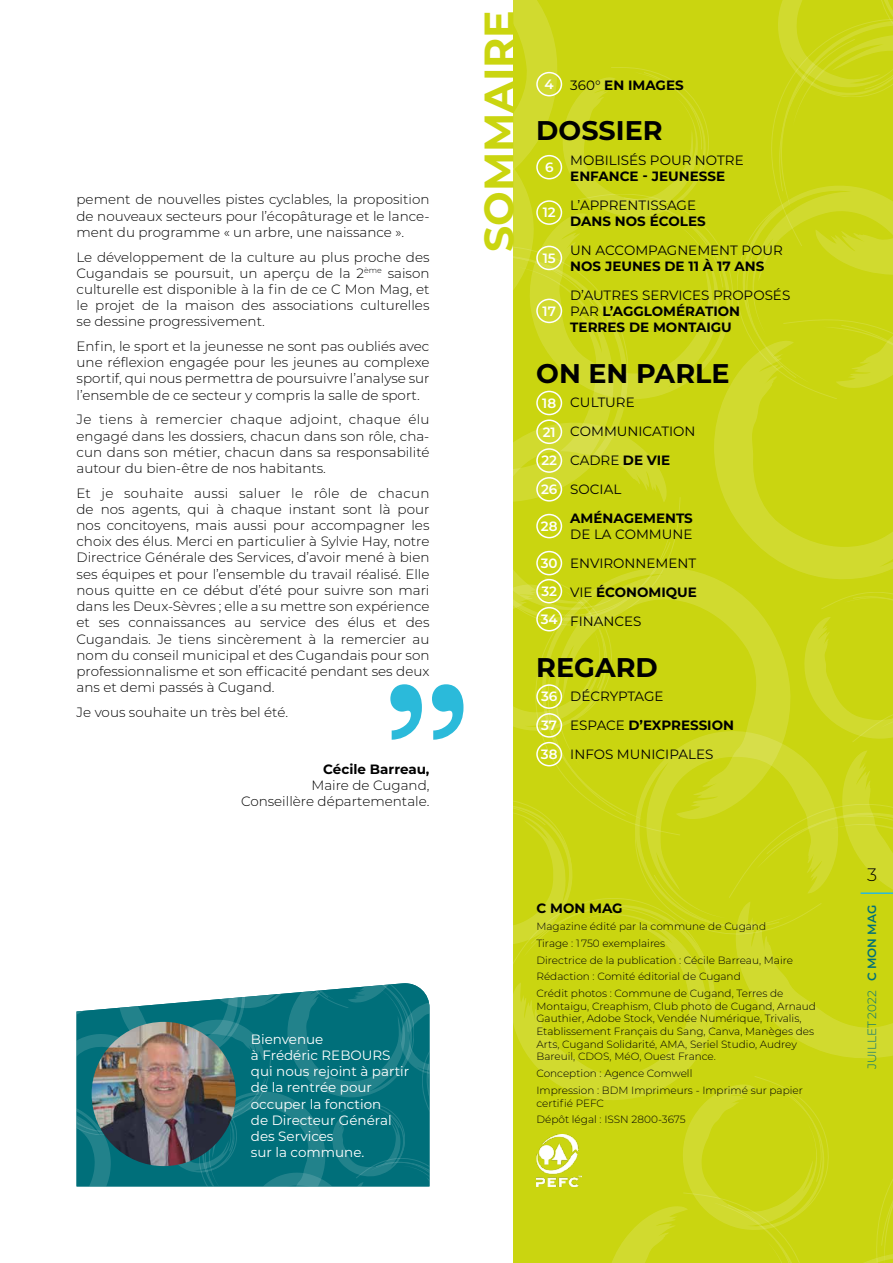
<style>
.page{position:relative;width:893px;height:1263px;background:#fff}
.page>*{position:absolute;margin:0;border:0;box-sizing:border-box;transform-origin:0 0}
.t1{font:700 41.1px "Montserrat";color:#cad510}
.t2{font:700 27px "Montserrat";color:#000}
.t3{font:300 18px "Montserrat";color:#000}
.t4{font:300 13.5px/16.2px "Montserrat";color:#000;text-align:justify}
.t5{font:13.5px/29px "Montserrat";color:#000}
.t6{font:700 13.5px/16.2px "Montserrat";color:#000}
.t7{font:13.5px/16.2px "Montserrat";color:#fff}
.t8{font:600 13.5px/28.8px "Montserrat";color:#fff}
.t9{font:300 12px "Montserrat";color:#006f7a}
.t10{font:300 10.5px/16.8px "Montserrat";color:#000}
.s1{font-weight:400}
.s2{font-weight:700}
.s3{font-weight:600}
</style>
<div class="page">
<svg style="left:513px;top:0;width:380px;height:1263px;background:#cbd618"></svg>
<img style="left:536px;top:1135px;width:45px;height:51px">
<div style="left:536px;top:72px;width:26px;height:24px;border:2px solid #fff;border-radius:50%"></div>
<div style="left:536px;top:155px;width:26px;height:24px;border:2px solid #fff;border-radius:50%"></div>
<div style="left:536px;top:200px;width:26px;height:25px;border:2px solid #fff;border-radius:50%"></div>
<div style="left:536px;top:246px;width:26px;height:24px;border:2px solid #fff;border-radius:50%"></div>
<div style="left:536px;top:299px;width:26px;height:24px;border:2px solid #fff;border-radius:50%"></div>
<div style="left:536px;top:448px;width:26px;height:25px;border:2px solid #fff;border-radius:50%"></div>
<div style="left:536px;top:419px;width:26px;height:25px;border:2px solid #fff;border-radius:50%"></div>
<div style="left:536px;top:391px;width:26px;height:24px;border:2px solid #fff;border-radius:50%"></div>
<div style="left:536px;top:477px;width:26px;height:25px;border:2px solid #fff;border-radius:50%"></div>
<div style="left:536px;top:514px;width:26px;height:24px;border:2px solid #fff;border-radius:50%"></div>
<div style="left:536px;top:684px;width:26px;height:25px;border:2px solid #fff;border-radius:50%"></div>
<div style="left:536px;top:607px;width:26px;height:24px;border:2px solid #fff;border-radius:50%"></div>
<div style="left:536px;top:579px;width:26px;height:24px;border:2px solid #fff;border-radius:50%"></div>
<div style="left:536px;top:551px;width:26px;height:24px;border:2px solid #fff;border-radius:50%"></div>
<div style="left:536px;top:713px;width:26px;height:25px;border:2px solid #fff;border-radius:50%"></div>
<div style="left:536px;top:742px;width:26px;height:24px;border:2px solid #fff;border-radius:50%"></div>
<svg style="left:390px;top:684px;width:73px;height:56px"></svg>
<svg style="left:77px;top:983px;width:353px;height:203px;background:#1f808a"></svg>
<img style="left:92px;top:1022px;width:144px;height:144px;border-radius:72px">
<hr style="left:860px;top:892px;width:33px;height:2px;background:#2bbada">
<p class="t4" style="left:77px;top:191px;width:354px">pement de nouvelles pistes cyclables, la proposition de nouveaux secteurs pour l’écopâturage et le lance&shy;ment du programme « un arbre, une naissance ».</p>
<p class="t4" style="left:77px;top:248px;width:354px">Le développement de la culture au plus proche des Cugandais se poursuit, un aperçu de la 2<sup>ème</sup> saison culturelle est disponible à la fin de ce C Mon Mag, et le projet de la maison des associations culturelles se dessine progressivement.</p>
<p class="t4" style="left:77px;top:338px;width:354px">Enfin, le sport et la jeunesse ne sont pas oubliés avec une réflexion engagée pour les jeunes au complexe sportif, qui nous permettra de poursuivre l’analyse sur l’ensemble de ce secteur y compris la salle de sport.</p>
<p class="t4" style="left:77px;top:411px;width:354px">Je tiens à remercier chaque adjoint, chaque élu engagé dans les dossiers, chacun dans son rôle, cha&shy;cun dans son métier, chacun dans sa responsabilité autour du bien-être de nos habitants.</p>
<p class="t4" style="left:77px;top:484px;width:354px">Et je souhaite aussi saluer le rôle de chacun de nos agents, qui à chaque instant sont là pour nos concitoyens, mais aussi pour accompagner les choix des élus. Merci en particulier à Sylvie Hay, notre Directrice Générale des Services, d’avoir mené à bien ses équipes et pour l’ensemble du travail réalisé. Elle nous quitte en ce début d’été pour suivre son mari dans les Deux-Sèvres ; elle a su mettre son expérience et ses connaissances au service des élus et des Cugandais. Je tiens sincèrement à la remercier au nom du conseil municipal et des Cugandais pour son professionnalisme et son efficacité pendant ses deux ans et demi passés à Cugand.</p>
<p class="t4" style="left:77px;top:703px;width:213px">Je vous souhaite un très bel été.</p>
<p class="t6" style="left:323px;top:760px;width:108px">Cécile Barreau,</p>
<p class="t4" style="left:241px;top:777px;width:190px;text-align:right">Maire de Cugand,<br>Conseillère départementale.</p>
<p class="t7" style="left:251px;top:1030px;width:160px">Bienvenue<br>à Frédéric REBOURS qui nous rejoint à partir de la rentrée pour occuper la fonction<br>de Directeur Général des Services<br>sur la commune.</p>
<h1 class="t1" style="left:469px;top:252px;width:244px;rotate:-90deg">SOMMAIRE</h1>
<p class="t8" style="left:545px;top:69px;width:11px">4</p>
<p class="t6" style="left:570px;top:76px;width:115px"><span class="s1">360°</span> EN IMAGES</p>
<h2 class="t2" style="left:536px;top:111px;width:128px">DOSSIER</h2>
<p class="t5" style="left:570px;top:145px;width:175px">MOBILISÉS POUR NOTRE</p>
<p class="t6" style="left:570px;top:167px;width:156px">ENFANCE - JEUNESSE</p>
<p class="t5" style="left:570px;top:190px;width:127px">L’APPRENTISSAGE</p>
<p class="t6" style="left:570px;top:212px;width:137px">DANS NOS ÉCOLES</p>
<p class="t5" style="left:570px;top:235px;width:214px">UN ACCOMPAGNEMENT POUR</p>
<p class="t6" style="left:570px;top:258px;width:196px">NOS JEUNES DE 11 À 17 ANS</p>
<p class="t6" style="left:570px;top:286px;width:222px"><span class="s1">D’AUTRES SERVICES PROPOSÉS<br>PAR</span> L’AGGLOMÉRATION<br>TERRES DE MONTAIGU</p>
<h2 class="t2" style="left:536px;top:354px;width:195px">ON EN PARLE</h2>
<p class="t5" style="left:570px;top:388px;width:127px">CULTURE<br>COMMUNICATION<br>CADRE <span class="s2">DE VIE<br></span>SOCIAL</p>
<p class="t6" style="left:570px;top:510px;width:124px">AMÉNAGEMENTS</p>
<p class="t5" style="left:570px;top:520px;width:128px">DE LA COMMUNE<br>ENVIRONNEMENT<br>VIE <span class="s2">ÉCONOMIQUE<br></span>FINANCES</p>
<h2 class="t2" style="left:536px;top:647px;width:123px">REGARD</h2>
<p class="t5" style="left:570px;top:682px;width:165px">DÉCRYPTAGE<br>ESPACE <span class="s2">D’EXPRESSION<br></span>INFOS MUNICIPALES</p>
<p class="t8" style="left:545px;top:152px;width:10px">6</p>
<p class="t8" style="left:543px;top:197px;width:15px">12</p>
<p class="t8" style="left:543px;top:243px;width:15px">15</p>
<p class="t8" style="left:543px;top:296px;width:15px">17</p>
<p class="t8" style="left:542px;top:388px;width:15px">18</p>
<p class="t8" style="left:543px;top:417px;width:15px">21</p>
<p class="t8" style="left:541px;top:445px;width:17px">22</p>
<p class="t8" style="left:541px;top:474px;width:18px">26</p>
<p class="t8" style="left:541px;top:511px;width:18px">28</p>
<p class="t8" style="left:541px;top:548px;width:18px">30</p>
<p class="t8" style="left:541px;top:576px;width:17px">32</p>
<p class="t8" style="left:541px;top:604px;width:19px">34</p>
<p class="t8" style="left:541px;top:681px;width:18px">36</p>
<p class="t8" style="left:541px;top:710px;width:18px">37<br>38</p>
<p class="t6" style="left:536px;top:899px;width:88px">C MON MAG</p>
<p class="t10" style="left:536px;top:917px;width:258px">Magazine édité par la commune de Cugand Tirage : 1 750 exemplaires<br>Directrice de la publication : Cécile Barreau, Maire Rédaction : Comité éditorial de Cugand<br>Crédit photos : Commune de Cugand, Terres de</p>
<p class="t10" style="left:536px;top:999px;width:281px;line-height:12.6px">Montaigu, Creaphism, Club photo de Cugand, Arnaud Gauthier, Adobe Stock, Vendée Numérique, Trivalis, Etablissement Français du Sang, Canva, Manèges des Arts, Cugand Solidarité, AMA, Seriel Studio, Audrey Bareuil, CDOS, MéO, Ouest France.</p>
<p class="t10" style="left:536px;top:1064px;width:268px">Conception : Agence Comwell<br>Impression : BDM Imprimeurs - Imprimé sur papier</p>
<p class="t10" style="left:536px;top:1094px;width:151px">certifié PEFC<br>Dépôt légal : ISSN 2800-3675</p>
<h3 class="t3" style="left:867px;top:862px;width:12px">3</h3>
<p class="t9" style="left:864px;top:1069px;width:166px;rotate:-90deg">JUILLET 2022 <span class="s3">C MON MAG</span></p>
</div>
